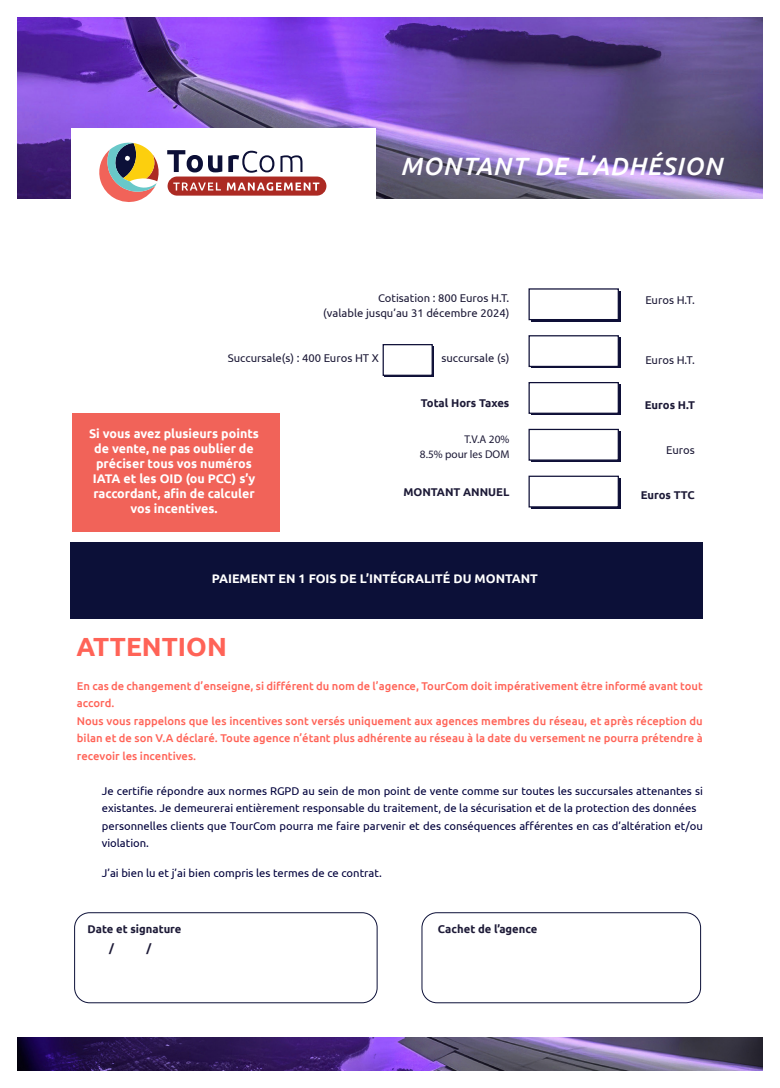
<style>
.page{position:relative;width:780px;height:1088px;background:#fff}
.page>*{position:absolute;margin:0;border:0;box-sizing:border-box;transform-origin:0 0}
.t1{font:700 26.25px "Ubuntu";color:#ff6357}
.t2{font:italic 500 25px "Ubuntu";letter-spacing:.04em;color:#fff}
.t3{font:700 12.5px/15px "Ubuntu";color:#fff;text-align:center}
.t4{font:11.25px/17.5px "Ubuntu";color:#00003b}
.t5{font:500 11.25px/17.5px "Ubuntu";color:#ff6357}
.t6{font:11.25px "Ubuntu";color:#1d1a37}
.t7{font:700 11.25px "Ubuntu";color:#1d1a37}
.t8{font:11.25px "Myriad Pro";color:#1d1a37}
</style>
<div class="page">
<div style="left:531px;top:291px;width:89px;height:30px;background:#0e0f37"></div>
<div style="left:528px;top:288px;width:91px;height:32px;background:#fff;border:1px solid #0e0f37"></div>
<div style="left:531px;top:338px;width:89px;height:30px;background:#0e0f37"></div>
<div style="left:528px;top:335px;width:91px;height:32px;background:#fff;border:1px solid #0e0f37"></div>
<div style="left:531px;top:384px;width:89px;height:31px;background:#0e0f37"></div>
<div style="left:528px;top:382px;width:91px;height:32px;background:#fff;border:1px solid #0e0f37"></div>
<div style="left:531px;top:431px;width:89px;height:31px;background:#0e0f37"></div>
<div style="left:528px;top:429px;width:91px;height:32px;background:#fff;border:1px solid #0e0f37"></div>
<div style="left:531px;top:478px;width:89px;height:31px;background:#0e0f37"></div>
<div style="left:528px;top:476px;width:91px;height:31px;background:#fff;border:1px solid #0e0f37"></div>
<div style="left:384px;top:346px;width:49px;height:31px;background:#0e0f37"></div>
<div style="left:382px;top:344px;width:51px;height:32px;background:#fff;border:1px solid #0e0f37"></div>
<img style="left:18px;top:18px;width:744px;height:180px">
<div style="left:71px;top:128px;width:305px;height:90px;background:#fff"></div>
<div style="left:167px;top:177px;width:159px;height:19px;background:#ac2a23;border-radius:10px"></div>
<svg style="left:99px;top:142px;width:60px;height:60px"></svg>
<svg style="left:173px;top:182px;width:48px;height:8px"></svg>
<svg style="left:227px;top:182px;width:92px;height:9px"></svg>
<svg style="left:167px;top:150px;width:55px;height:22px"></svg>
<svg style="left:280px;top:155px;width:22px;height:17px"></svg>
<svg style="left:228px;top:151px;width:46px;height:22px"></svg>
<div style="left:71px;top:542px;width:631px;height:76px;background:#0c1038"></div>
<div style="left:73px;top:413px;width:207px;height:118px;background:#f16359"></div>
<div style="left:422px;top:912px;width:278px;height:91px;border:1px solid #0c1038;border-radius:15px"></div>
<div style="left:74px;top:912px;width:303px;height:91px;border:1px solid #0c1038;border-radius:15px"></div>
<img style="left:18px;top:1038px;width:744px;height:32px">
<p class="t2" style="left:400px;top:151px;width:323px">MONTANT DE L’ADHÉSION</p>
<p class="t6" style="left:378px;top:291px;width:133px">Cotisation : 800 Euros H.T.</p>
<p class="t6" style="left:323px;top:306px;width:187px">(valable jusqu’au 31 décembre 2024)</p>
<p class="t6" style="left:228px;top:351px;width:153px">Succursale(s) : 400 Euros HT X</p>
<p class="t6" style="left:441px;top:351px;width:69px">succursale (s)</p>
<p class="t7" style="left:421px;top:396px;width:90px">Total Hors Taxes</p>
<p class="t8" style="left:464px;top:432px;width:46px">T.V.A 20%</p>
<p class="t8" style="left:420px;top:447px;width:91px">8.5% pour les DOM</p>
<p class="t7" style="left:403px;top:485px;width:107px">MONTANT ANNUEL</p>
<p class="t3" style="left:89px;top:425px;width:171px">Si vous avez plusieurs points de vente, ne pas oublier de préciser tous vos numéros<br>IATA et les OID (ou PCC) s’y raccordant, afin de calculer vos incentives.</p>
<p class="t3" style="left:212px;top:571px;width:327px">PAIEMENT EN 1 FOIS DE L’INTÉGRALITÉ DU MONTANT</p>
<p class="t1" style="left:76px;top:630px;width:152px">ATTENTION</p>
<p class="t6" style="left:645px;top:294px;width:51px">Euros H.T.</p>
<p class="t6" style="left:645px;top:354px;width:51px">Euros H.T.</p>
<p class="t7" style="left:644px;top:399px;width:52px">Euros H.T</p>
<p class="t6" style="left:666px;top:444px;width:30px">Euros</p>
<p class="t7" style="left:640px;top:489px;width:56px">Euros TTC</p>
<p class="t5" style="left:77px;top:677px;width:627px">En cas de changement d’enseigne, si différent du nom de l’agence, TourCom doit impérativement être informé avant tout accord.</p>
<p class="t5" style="left:77px;top:712px;width:627px;text-align:justify">Nous vous rappelons que les incentives sont versés uniquement aux agences membres du réseau, et après réception du bilan et de son V.A déclaré. Toute agence n’étant plus adhérente au réseau à la date du versement ne pourra prétendre à recevoir les incentives.</p>
<p class="t4" style="left:102px;top:782px;width:602px">Je certifie répondre aux normes RGPD au sein de mon point de vente comme sur toutes les succursales attenantes si existantes. Je demeurerai entièrement responsable du traitement, de la sécurisation et de la protection des données personnelles clients que TourCom pourra me faire parvenir et des conséquences afférentes en cas d’altération et/ou violation.</p>
<p class="t4" style="left:102px;top:864px;width:281px">J’ai bien lu et j’ai bien compris les termes de ce contrat.</p>
<p class="t7" style="left:88px;top:922px;width:95px">Date et signature</p>
<p class="t7" style="left:438px;top:922px;width:101px">Cachet de l’agence</p>
<p class="t7" style="left:109px;top:941px;width:6px">/</p>
<p class="t7" style="left:146px;top:941px;width:6px">/</p>
</div>
